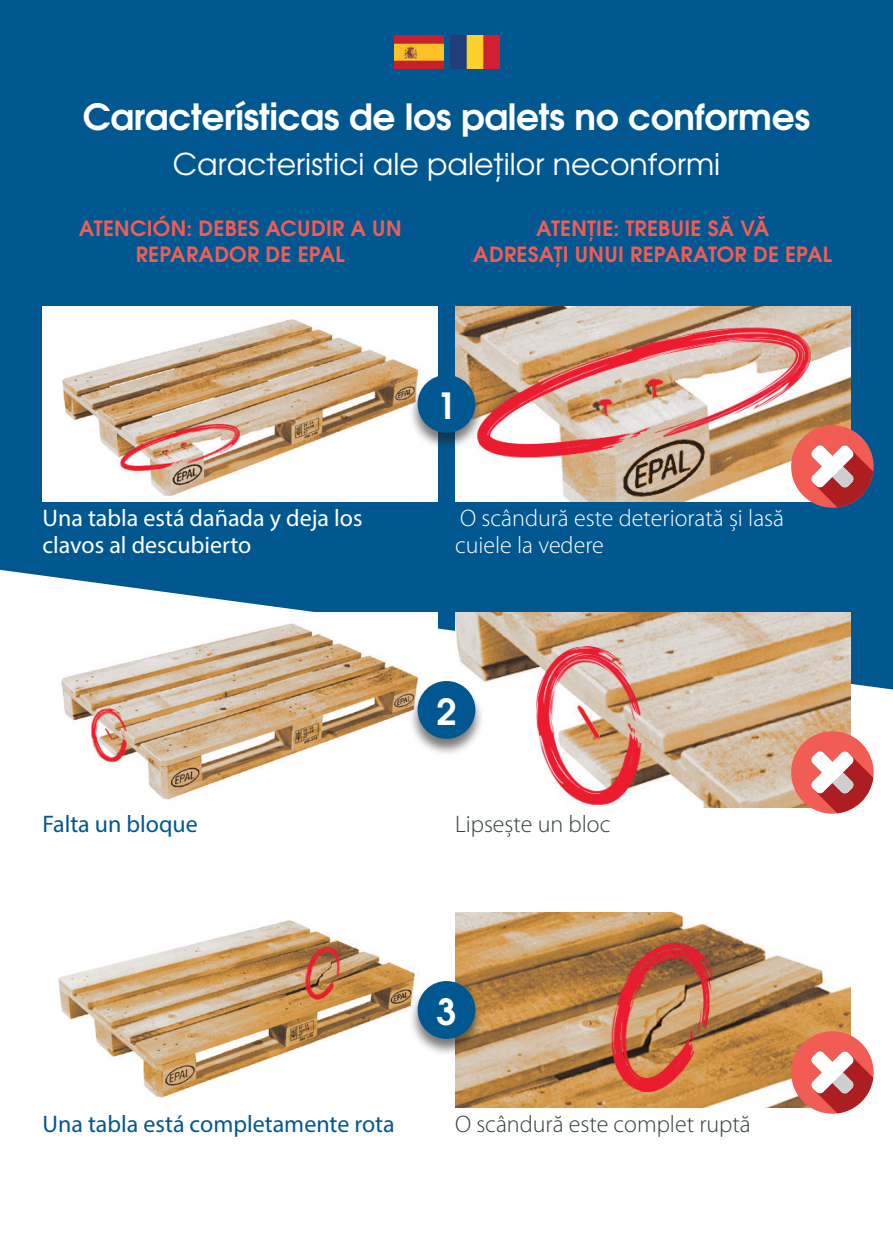
<style>
.page{position:relative;width:893px;height:1259px;background:#fff}
.page>*{position:absolute;margin:0;border:0;box-sizing:border-box;transform-origin:0 0}
.t1{font:700 36px "Te X Gyre Adventor";letter-spacing:-.01em;color:#fff}
.t2{font:30px "Te X Gyre Adventor";color:#fff}
.t3{font:24px/27px "Myriad Pro";color:#fff}
.t4{font:300 24px/27px "Myriad Pro";color:#fff}
.t5{font:24px "Myriad Pro";color:#015890}
.t6{font:300 24px "Myriad Pro";color:#343f3f}
.t7{font:700 21px/25.2px "Te X Gyre Adventor";letter-spacing:.015em;color:#f15c54;text-align:center}
</style>
<div class="page">
<div style="left:0;top:0;width:893px;height:689px;background:#015890"></div>
<img style="left:43px;top:306px;width:395px;height:196px">
<img style="left:455px;top:306px;width:395px;height:196px">
<img style="left:43px;top:612px;width:395px;height:188px">
<img style="left:455px;top:612px;width:395px;height:195px">
<img style="left:58px;top:920px;width:361px;height:178px">
<img style="left:455px;top:912px;width:395px;height:195px">
<div style="left:408px;top:374px;width:77px;height:77px;background:#231f20;opacity:.6"></div>
<div style="left:418px;top:375px;width:57px;height:58px;background:#015890;border-radius:50%"></div>
<div style="left:408px;top:680px;width:77px;height:77px;background:#231f20;opacity:.6"></div>
<div style="left:418px;top:681px;width:57px;height:58px;background:#015890;border-radius:50%"></div>
<div style="left:408px;top:980px;width:77px;height:77px;background:#231f20;opacity:.6"></div>
<div style="left:418px;top:981px;width:57px;height:58px;background:#015890;border-radius:50%"></div>
<div style="left:791px;top:1031px;width:83px;height:82px;background:#f15c54;border-radius:50%"></div>
<svg style="left:811px;top:1051px;width:62px;height:62px"></svg>
<div style="left:791px;top:731px;width:83px;height:82px;background:#f15c54;border-radius:50%"></div>
<svg style="left:811px;top:751px;width:62px;height:62px"></svg>
<div style="left:791px;top:425px;width:83px;height:83px;background:#f15c54;border-radius:50%"></div>
<svg style="left:811px;top:445px;width:62px;height:62px"></svg>
<img style="left:395px;top:35px;width:49px;height:33px">
<img style="left:450px;top:35px;width:49px;height:33px">
<h1 class="t1" style="left:83px;top:85px;width:729px">Características de los palets no conformes</h1>
<h2 class="t2" style="left:173px;top:141px;width:549px">Caracteristici ale paleților neconformi</h2>
<p class="t7" style="left:79px;top:214px;width:324px">ATENCIÓN: DEBES ACUDIR A UN<br>REPARADOR DE EPAL</p>
<p class="t7" style="left:473px;top:214px;width:360px">ATENȚIE: TREBUIE SĂ VĂ<br>ADRESAȚI UNUI REPARATOR DE EPAL</p>
<h1 class="t1" style="left:436px;top:374px;width:22px">1</h1>
<p class="t3" style="left:43px;top:504px;width:322px">Una tabla está dañada y deja los clavos al descubierto</p>
<p class="t4" style="left:455px;top:504px;width:331px">O scândură este deteriorată și lasă cuiele la vedere</p>
<h1 class="t1" style="left:436px;top:680px;width:22px">2</h1>
<p class="t5" style="left:43px;top:809px;width:157px">Falta un bloque</p>
<p class="t6" style="left:455px;top:810px;width:157px">Lipsește un bloc</p>
<h1 class="t1" style="left:436px;top:980px;width:22px">3</h1>
<p class="t5" style="left:43px;top:1109px;width:354px">Una tabla está completamente rota</p>
<p class="t6" style="left:455px;top:1110px;width:297px">O scândură este complet ruptă</p>
</div>
